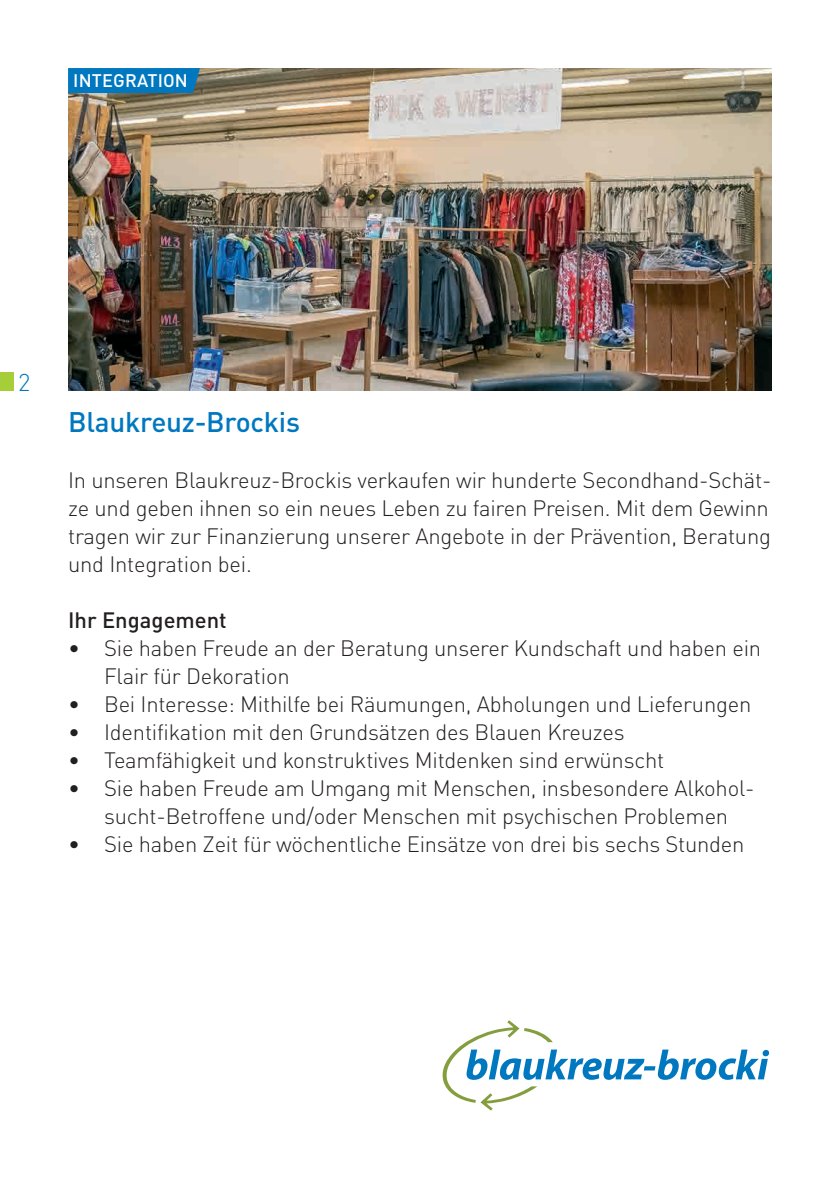
<style>
.page{position:relative;width:840px;height:1191px;background:#fff}
.page>*{position:absolute;margin:0;border:0;box-sizing:border-box;transform-origin:0 0}
.t1{font:500 28px "DIN Pro";letter-spacing:-.01em;color:#0078c0}
.t2{font:300 24px "DIN Pro";color:#0078c0}
.t3{font:300 22px/28px "DIN Pro";letter-spacing:-.01em;color:#231f20;text-align:justify}
.t4{font:500 22px "DIN Pro";color:#231f20}
.t5{font:500 18px "DIN Pro";letter-spacing:.01em;color:#fff}
</style>
<div class="page">
<div style="left:0;top:372px;width:14px;height:19px;background:#a6ce39"></div>
<img style="left:68px;top:68px;width:703px;height:323px">
<svg style="left:442px;top:1020px;width:326px;height:90px"></svg>
<div style="left:68px;top:68px;width:132px;height:25px;background:#0078c0"></div>
<p class="t5" style="left:73px;top:66px;width:116px">INTEGRATION</p>
<p class="t2" style="left:18px;top:363px;width:14px">2</p>
<p class="t1" style="left:68px;top:399px;width:233px">Blaukreuz-Brockis</p>
<p class="t3" style="left:68px;top:464px;width:704px">In unseren Blaukreuz-Brockis verkaufen wir hunderte Secondhand-Schät&shy;ze und geben ihnen so ein neues Leben zu fairen Preisen. Mit dem Gewinn tragen wir zur Finanzierung unserer Angebote in der Prävention, Beratung und Integration bei.</p>
<p class="t4" style="left:68px;top:602px;width:160px">Ihr Engagement</p>
<p class="t3" style="left:104px;top:632px;width:658px;text-indent:-36px">• Sie haben Freude an der Beratung unserer Kundschaft und haben ein<br>Flair für Dekoration</p>
<p class="t3" style="left:68px;top:688px;width:684px">• Bei Interesse: Mithilfe bei Räumungen, Abholungen und Lieferungen</p>
<p class="t3" style="left:68px;top:716px;width:558px">• Identifikation mit den Grundsätzen des Blauen Kreuzes</p>
<p class="t3" style="left:68px;top:744px;width:597px">• Teamfähigkeit und konstruktives Mitdenken sind erwünscht</p>
<p class="t3" style="left:68px;top:772px;width:687px;text-align:center">• Sie haben Freude am Umgang mit Menschen, insbesondere Alkohol&shy;sucht-Betroffene und/oder Menschen mit psychischen Problemen</p>
<p class="t3" style="left:68px;top:828px;width:677px">• Sie haben Zeit für wöchentliche Einsätze von drei bis sechs Stunden</p>
</div>
